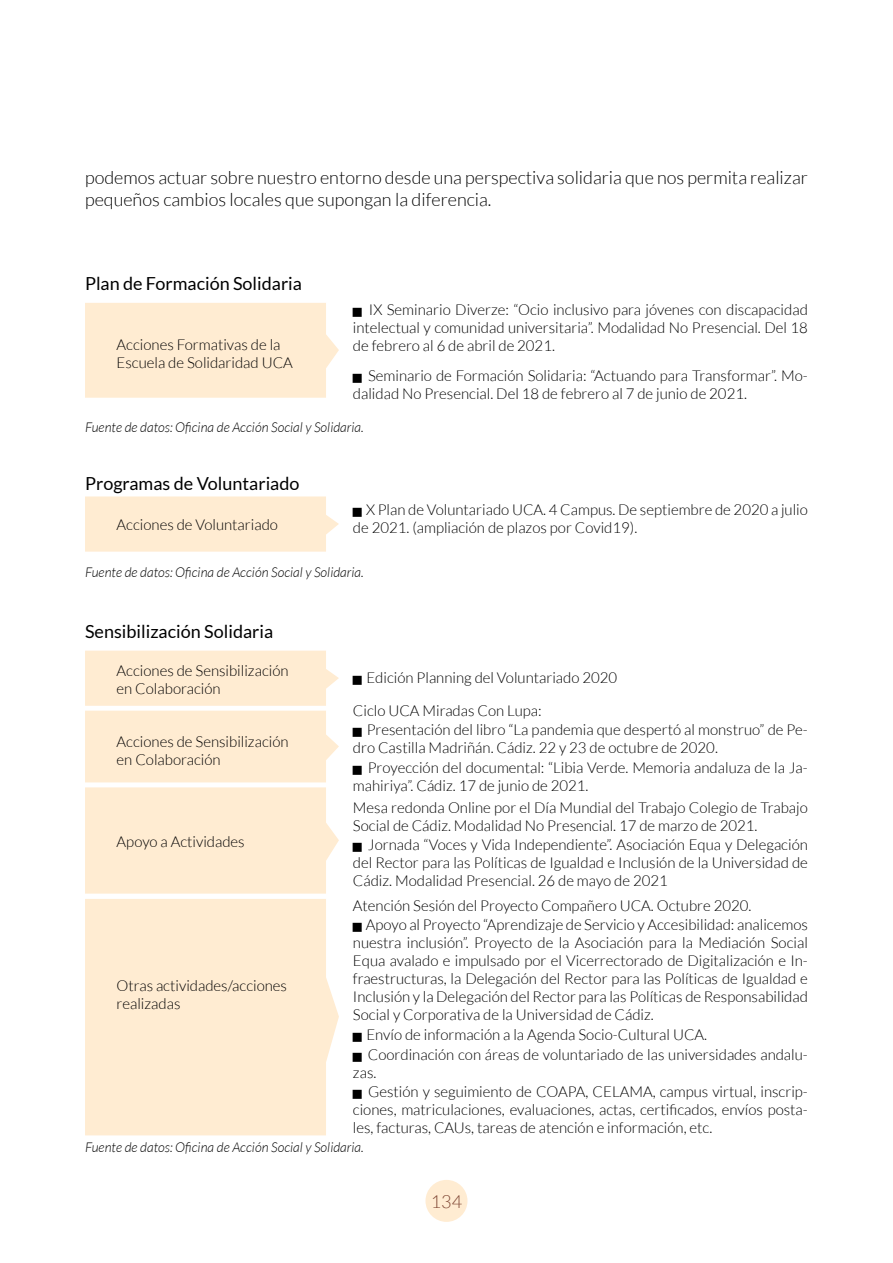
<style>
.page{position:relative;width:893px;height:1263px;background:#fff}
.page>*{position:absolute;margin:0;border:0;box-sizing:border-box;transform-origin:0 0}
.t1{font:300 18px/21.6px "Lato";color:#000}
.t2{font:18px "Lato";color:#000}
.t3{font:300 18px "Lato";color:#7f4633}
.t4{font:300 15px/18px "Lato";color:#000}
.t5{font:italic 300 13.5px "Lato";color:#000}
</style>
<div class="page">
<div style="left:425px;top:1180px;width:42px;height:42px;background:#ffecd2;border-radius:50%"></div>
<div style="left:85px;top:899px;width:254px;height:236px;background:#ffecd2"></div>
<svg style="left:85px;top:651px;width:254px;height:243px;background:#ffedd5"></svg>
<svg style="left:85px;top:496px;width:254px;height:56px;background:#ffedd4"></svg>
<div style="left:85px;top:303px;width:254px;height:95px;background:#ffecd2"></div>
<p class="t1" style="left:85px;top:167px;width:724px">podemos actuar sobre nuestro entorno desde una perspectiva solidaria que nos permita realizar pequeños cambios locales que supongan la diferencia.</p>
<p class="t2" style="left:85px;top:273px;width:218px">Plan de Formación Solidaria</p>
<p class="t4" style="left:117px;top:336px;width:178px">Acciones Formativas de la<br>Escuela de Solidaridad UCA</p>
<p class="t4" style="left:353px;top:301px;width:456px;text-align:justify;text-indent:16px">IX Seminario Diverze: “Ocio inclusivo para jóvenes con discapacidad intelectual y comunidad universitaria”. Modalidad No Presencial. Del 18 de febrero al 6 de abril de 2021.</p>
<p class="t4" style="left:353px;top:366px;width:456px;text-indent:15px">Seminario de Formación Solidaria: “Actuando para Transformar”. Mo&shy;dalidad No Presencial. Del 18 de febrero al 7 de junio de 2021.</p>
<p class="t5" style="left:85px;top:420px;width:280px">Fuente de datos: Oficina de Acción Social y Solidaria.</p>
<p class="t2" style="left:85px;top:473px;width:216px">Programas de Voluntariado</p>
<p class="t4" style="left:117px;top:516px;width:163px">Acciones de Voluntariado</p>
<p class="t4" style="left:353px;top:501px;width:456px;text-indent:13px">X Plan de Voluntariado UCA. 4 Campus. De septiembre de 2020 a julio de 2021. (ampliación de plazos por Covid19).</p>
<p class="t5" style="left:85px;top:565px;width:280px">Fuente de datos: Oficina de Acción Social y Solidaria.</p>
<p class="t2" style="left:85px;top:621px;width:190px">Sensibilización Solidaria</p>
<p class="t4" style="left:117px;top:661px;width:174px">Acciones de Sensibilización en Colaboración</p>
<p class="t4" style="left:117px;top:732px;width:174px">Acciones de Sensibilización en Colaboración</p>
<p class="t4" style="left:117px;top:833px;width:130px">Apoyo a Actividades</p>
<p class="t4" style="left:116px;top:977px;width:172px">Otras actividades/acciones realizadas</p>
<p class="t4" style="left:353px;top:662px;width:266px;line-height:32.7px;text-indent:14px">Edición Planning del Voluntariado 2020<br>Ciclo UCA Miradas Con Lupa:</p>
<p class="t4" style="left:353px;top:721px;width:456px;text-indent:14px">Presentación del libro “La pandemia que despertó al monstruo” de Pe&shy;dro Castilla Madriñán. Cádiz. 22 y 23 de octubre de 2020.</p>
<p class="t4" style="left:353px;top:759px;width:456px;text-indent:15px">Proyección del documental: “Libia Verde. Memoria andaluza de la Ja&shy;mahiriya”. Cádiz. 17 de junio de 2021.</p>
<p class="t4" style="left:353px;top:799px;width:456px">Mesa redonda Online por el Día Mundial del Trabajo Colegio de Trabajo<br>Social de Cádiz. Modalidad No Presencial. 17 de marzo de 2021.</p>
<p class="t4" style="left:353px;top:836px;width:456px;text-align:justify;text-indent:15px">Jornada “Voces y Vida Independiente”. Asociación Equa y Delegación del Rector para las Políticas de Igualdad e Inclusión de la Universidad de Cádiz. Modalidad Presencial. 26 de mayo de 2021</p>
<p class="t4" style="left:366px;top:896px;width:443px;line-height:19.5px;text-indent:-13px">Atención Sesión del Proyecto Compañero UCA. Octubre 2020.<br>Apoyo al Proyecto “Aprendizaje de Servicio y Accesibilidad: analicemos</p>
<p class="t4" style="left:353px;top:934px;width:456px;text-align:justify">nuestra inclusión”. Proyecto de la Asociación para la Mediación Social Equa avalado e impulsado por el Vicerrectorado de Digitalización e In&shy;fraestructuras, la Delegación del Rector para las Políticas de Igualdad e Inclusión y la Delegación del Rector para las Políticas de Responsabilidad Social y Corporativa de la Universidad de Cádiz.</p>
<p class="t4" style="left:366px;top:1025px;width:443px;line-height:19.5px">Envío de información a la Agenda Socio-Cultural UCA.<br>Coordinación con áreas de voluntariado de las universidades andalu-</p>
<p class="t4" style="left:368px;top:1062px;width:441px;line-height:19.5px;text-indent:-15px">zas.<br>Gestión y seguimiento de COAPA, CELAMA, campus virtual, inscrip-</p>
<p class="t4" style="left:353px;top:1101px;width:456px">ciones, matriculaciones, evaluaciones, actas, certificados, envíos posta&shy;les, facturas, CAUs, tareas de atención e información, etc.</p>
<p class="t5" style="left:85px;top:1139px;width:280px">Fuente de datos: Oficina de Acción Social y Solidaria.</p>
<p class="t3" style="left:431px;top:1192px;width:33px">134</p>
</div>
